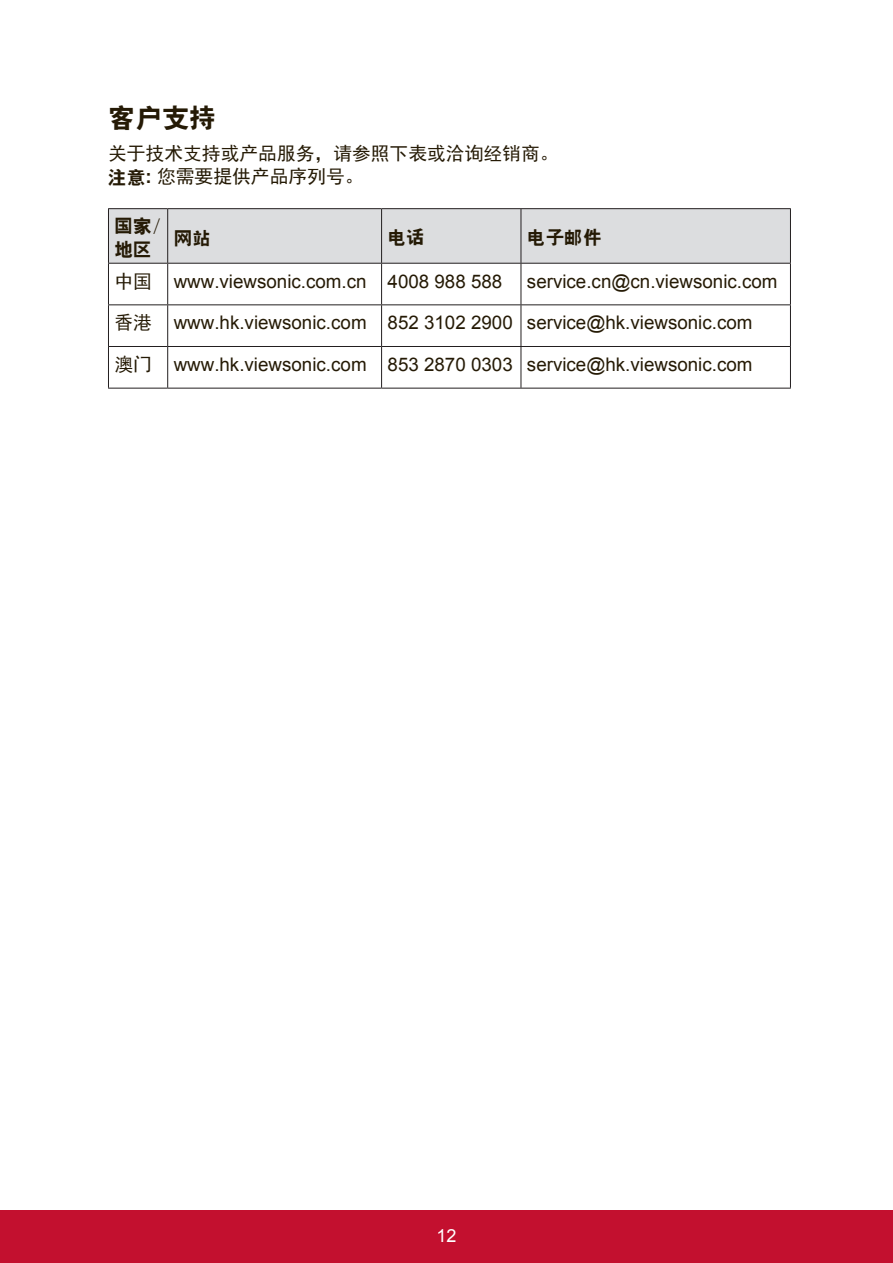
<style>
.page{position:relative;width:893px;height:1263px;background:#fff}
.page>*{position:absolute;margin:0;border:0;box-sizing:border-box;transform-origin:0 0}
.t1{font:27px "RS Cu Hei";color:#251a05}
.t2{font:18.75px "Arial";color:#251a05}
.t3{font:18.75px/22.5px "Sim Hei";color:#251a05}
.t4{font:18.75px/22.5px "RS Cu Hei";color:#251a05}
.t5{font:18px "Arial";color:#fff}
.s1{font-family:"RS Cu Hei"}
.s2{font-family:"Arial";font-weight:700}
.s3{font-family:"Sim Hei"}
</style>
<div class="page">
<div style="left:0;top:1210px;width:892px;height:53px;background:#c3102f"></div>
<div style="left:109px;top:209px;width:680px;height:54px;background:#dcdddf"></div>
<hr style="left:108px;top:208px;width:60px;height:1px;background:#231f20">
<hr style="left:108px;top:209px;width:1px;height:54px;background:#231f20">
<hr style="left:168px;top:208px;width:213px;height:1px;background:#231f20">
<hr style="left:167px;top:209px;width:1px;height:54px;background:#231f20">
<hr style="left:381px;top:208px;width:139px;height:1px;background:#231f20">
<hr style="left:381px;top:209px;width:1px;height:54px;background:#231f20">
<hr style="left:520px;top:208px;width:270px;height:1px;background:#231f20">
<hr style="left:520px;top:209px;width:1px;height:54px;background:#231f20">
<hr style="left:789px;top:209px;width:1px;height:54px;background:#231f20">
<hr style="left:108px;top:263px;width:60px;height:1px;background:#231f20">
<hr style="left:108px;top:263px;width:1px;height:41px;background:#231f20">
<hr style="left:168px;top:263px;width:213px;height:1px;background:#231f20">
<hr style="left:167px;top:263px;width:1px;height:41px;background:#231f20">
<hr style="left:381px;top:263px;width:139px;height:1px;background:#231f20">
<hr style="left:381px;top:263px;width:1px;height:41px;background:#231f20">
<hr style="left:520px;top:263px;width:270px;height:1px;background:#231f20">
<hr style="left:520px;top:263px;width:1px;height:41px;background:#231f20">
<hr style="left:789px;top:263px;width:1px;height:41px;background:#231f20">
<hr style="left:108px;top:304px;width:60px;height:1px;background:#231f20">
<hr style="left:108px;top:305px;width:1px;height:41px;background:#231f20">
<hr style="left:168px;top:304px;width:213px;height:1px;background:#231f20">
<hr style="left:167px;top:305px;width:1px;height:41px;background:#231f20">
<hr style="left:381px;top:304px;width:139px;height:1px;background:#231f20">
<hr style="left:381px;top:305px;width:1px;height:41px;background:#231f20">
<hr style="left:520px;top:304px;width:270px;height:1px;background:#231f20">
<hr style="left:520px;top:305px;width:1px;height:41px;background:#231f20">
<hr style="left:789px;top:305px;width:1px;height:41px;background:#231f20">
<hr style="left:108px;top:346px;width:60px;height:1px;background:#231f20">
<hr style="left:108px;top:347px;width:1px;height:41px;background:#231f20">
<hr style="left:168px;top:346px;width:213px;height:1px;background:#231f20">
<hr style="left:167px;top:347px;width:1px;height:41px;background:#231f20">
<hr style="left:381px;top:346px;width:139px;height:1px;background:#231f20">
<hr style="left:381px;top:347px;width:1px;height:41px;background:#231f20">
<hr style="left:520px;top:346px;width:270px;height:1px;background:#231f20">
<hr style="left:520px;top:347px;width:1px;height:41px;background:#231f20">
<hr style="left:789px;top:347px;width:1px;height:41px;background:#231f20">
<hr style="left:108px;top:388px;width:60px;height:1px;background:#231f20">
<hr style="left:168px;top:388px;width:213px;height:1px;background:#231f20">
<hr style="left:381px;top:388px;width:139px;height:1px;background:#231f20">
<hr style="left:520px;top:388px;width:270px;height:1px;background:#231f20">
<h1 class="t1" style="left:108px;top:104px;width:109px">客户支持</h1>
<p class="t3" style="left:108px;top:142px;width:451px">关于技术支持或产品服务，请参照下表或洽询经销商。<span class="s1">注意</span><span class="s2">:</span> 您需要提供产品序列号。</p>
<p class="t4" style="left:114px;top:215px;width:48px">国家/地区</p>
<p class="t4" style="left:174px;top:227px;width:39px">网站</p>
<p class="t4" style="left:387px;top:226px;width:39px">电话</p>
<p class="t4" style="left:526px;top:226px;width:76px">电子邮件</p>
<p class="t2" style="left:114px;top:269px;width:389px"><span class="s3">中国</span> www.viewsonic.com.cn 4008 988 588</p>
<p class="t2" style="left:526px;top:269px;width:252px">service.cn@cn.viewsonic.com</p>
<p class="t2" style="left:114px;top:310px;width:639px"><span class="s3">香港</span> www.hk.viewsonic.com 852 3102 2900 service@hk.viewsonic.com</p>
<p class="t2" style="left:114px;top:352px;width:639px"><span class="s3">澳门</span> www.hk.viewsonic.com 853 2870 0303 service@hk.viewsonic.com</p>
<p class="t5" style="left:436px;top:1223px;width:22px">12</p>
</div>
